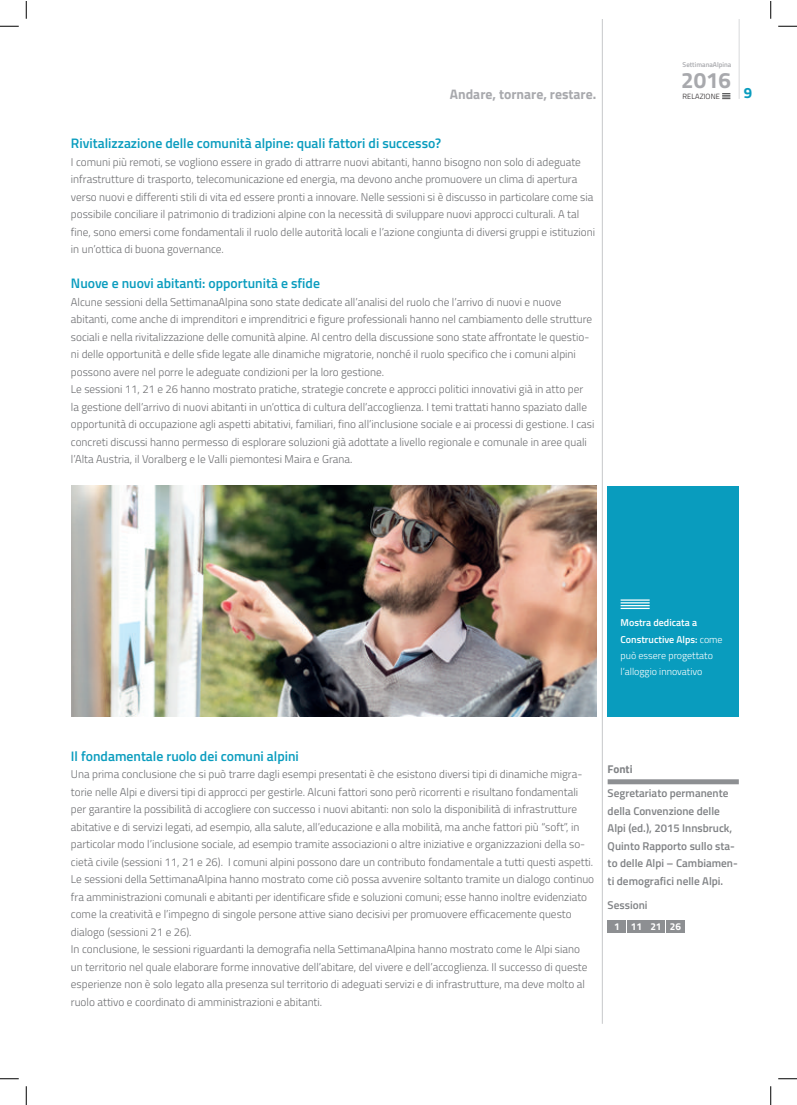
<style>
.page{position:relative;width:797px;height:1105px;background:#fff}
.page>*{position:absolute;margin:0;border:0;box-sizing:border-box;transform-origin:0 0}
.t1{font:700 22.25px "Titillium Web";color:#a8a9ad}
.t2{font:700 15px "Titillium Web";color:#099cbe}
.t3{font:600 13.75px "Titillium Web";color:#099cbe}
.t4{font:700 13.75px "Titillium Web";color:#a8a9ad}
.t5{font:300 11.25px/17.5px "Titillium Web";color:#6c6d70}
.t6{font:600 11.25px/17.5px "Titillium Web";color:#808285}
.t7{font:700 11.25px "Titillium Web";color:#808285}
.t8{font:300 10px/16.2px "Titillium Web";color:#fff}
.t9{font:700 10px "Titillium Web";color:#fff}
.t10{font:300 7.5px "Titillium Web";letter-spacing:.01em;color:#231f20}
.t11{font:600 6.88px "Titillium Web";color:#a8a9ad}
.s1{font-weight:600}
</style>
<div class="page">
<hr style="left:602px;top:19px;width:1px;height:1005px;background:#c7c8ca">
<hr style="left:738px;top:19px;width:1px;height:80px;background:#d8d9db">
<svg style="left:722px;top:93px;width:8px;height:6px"></svg>
<img style="left:72px;top:486px;width:524px;height:230px">
<div style="left:607px;top:486px;width:131px;height:230px;background:#099cbe"></div>
<hr style="left:620px;top:599px;width:29px;height:2px;background:#fff">
<svg style="left:620px;top:602px;width:29px;height:7px"></svg>
<div style="left:607px;top:779px;width:131px;height:5px;background:#8d8f92"></div>
<div style="left:608px;top:920px;width:18px;height:12px;background:#8d8f92"></div>
<div style="left:627px;top:920px;width:18px;height:12px;background:#8d8f92"></div>
<div style="left:647px;top:920px;width:18px;height:12px;background:#8d8f92"></div>
<div style="left:666px;top:920px;width:18px;height:12px;background:#8d8f92"></div>
<svg style="left:0;top:25px;width:19px;height:2px"></svg>
<svg style="left:778px;top:25px;width:18px;height:2px"></svg>
<svg style="left:0;top:1078px;width:19px;height:1px"></svg>
<svg style="left:778px;top:1078px;width:18px;height:1px"></svg>
<svg style="left:25px;top:1px;width:2px;height:18px"></svg>
<svg style="left:25px;top:1086px;width:2px;height:19px"></svg>
<svg style="left:770px;top:1px;width:1px;height:18px"></svg>
<svg style="left:770px;top:1086px;width:1px;height:19px"></svg>
<p class="t4" style="left:450px;top:83px;width:148px">Andare, tornare, restare.</p>
<p class="t3" style="left:71px;top:133px;width:372px">Rivitalizzazione delle comunità alpine: quali fattori di successo?</p>
<p class="t5" style="left:71px;top:153px;width:526px">I comuni più remoti, se vogliono essere in grado di attrarre nuovi abitanti, hanno bisogno non solo di adeguate infrastrutture di trasporto, telecomunicazione ed energia, ma devono anche promuovere un clima di apertura verso nuovi e differenti stili di vita ed essere pronti a innovare. Nelle sessioni si è discusso in particolare come sia possibile conciliare il patrimonio di tradizioni alpine con la necessità di sviluppare nuovi approcci culturali. A tal fine, sono emersi come fondamentali il ruolo delle autorità locali e l’azione congiunta di diversi gruppi e istituzioni in un’ottica di buona governance.</p>
<p class="t3" style="left:71px;top:273px;width:250px">Nuove e nuovi abitanti: opportunità e sfide</p>
<p class="t5" style="left:71px;top:293px;width:525px">Alcune sessioni della SettimanaAlpina sono state dedicate all’analisi del ruolo che l’arrivo di nuovi e nuove abitanti, come anche di imprenditori e imprenditrici e figure professionali hanno nel cambiamento delle strutture sociali e nella rivitalizzazione delle comunità alpine. Al centro della discussione sono state affrontate le questio&shy;ni delle opportunità e delle sfide legate alle dinamiche migratorie, nonché il ruolo specifico che i comuni alpini possono avere nel porre le adeguate condizioni per la loro gestione.<br>Le sessioni 11, 21 e 26 hanno mostrato pratiche, strategie concrete e approcci politici innovativi già in atto per<br>la gestione dell’arrivo di nuovi abitanti in un’ottica di cultura dell’accoglienza. I temi trattati hanno spaziato dalle opportunità di occupazione agli aspetti abitativi, familiari, fino all’inclusione sociale e ai processi di gestione. I casi concreti discussi hanno permesso di esplorare soluzioni già adottate a livello regionale e comunale in aree quali l’Alta Austria, il Voralberg e le Valli piemontesi Maira e Grana.</p>
<p class="t11" style="left:682px;top:59px;width:50px">SettimanaAlpina</p>
<h1 class="t1" style="left:681px;top:63px;width:51px">2016</h1>
<p class="t10" style="left:682px;top:90px;width:39px">RELAZIONE</p>
<h2 class="t2" style="left:743px;top:81px;width:10px">9</h2>
<p class="t8" style="left:620px;top:614px;width:104px"><span class="s1">Mostra dedicata a<br>Constructive Alps:</span> come può essere progettato l’alloggio innovativo</p>
<p class="t3" style="left:71px;top:745px;width:229px">Il fondamentale ruolo dei comuni alpini</p>
<p class="t5" style="left:71px;top:765px;width:524px">Una prima conclusione che si può trarre dagli esempi presentati è che esistono diversi tipi di dinamiche migra&shy;torie nelle Alpi e diversi tipi di approcci per gestirle. Alcuni fattori sono però ricorrenti e risultano fondamentali per garantire la possibilità di accogliere con successo i nuovi abitanti: non solo la disponibilità di infrastrutture abitative e di servizi legati, ad esempio, alla salute, all’educazione e alla mobilità, ma anche fattori più “soft”, in particolar modo l’inclusione sociale, ad esempio tramite associazioni o altre iniziative e organizzazioni della so&shy;cietà civile (sessioni 11, 21 e 26). I comuni alpini possono dare un contributo fondamentale a tutti questi aspetti.<br>Le sessioni della SettimanaAlpina hanno mostrato come ciò possa avvenire soltanto tramite un dialogo continuo fra amministrazioni comunali e abitanti per identificare sfide e soluzioni comuni; esse hanno inoltre evidenziato come la creatività e l’impegno di singole persone attive siano decisivi per promuovere efficacemente questo dialogo (sessioni 21 e 26).<br>In conclusione, le sessioni riguardanti la demografia nella SettimanaAlpina hanno mostrato come le Alpi siano un territorio nel quale elaborare forme innovative dell’abitare, del vivere e dell’accoglienza. Il successo di queste esperienze non è solo legato alla presenza sul territorio di adeguati servizi e di infrastrutture, ma deve molto al ruolo attivo e coordinato di amministrazioni e abitanti.</p>
<p class="t7" style="left:607px;top:760px;width:26px">Fonti</p>
<p class="t6" style="left:607px;top:784px;width:132px">Segretariato permanente della Convenzione delle<br>Alpi (ed.), 2015 Innsbruck,<br>Quinto Rapporto sullo sta&shy;to delle Alpi – Cambiamen&shy;ti demografici nelle Alpi.</p>
<p class="t6" style="left:607px;top:896px;width:41px">Sessioni</p>
<p class="t9" style="left:614px;top:918px;width:68px">1 11 21 26</p>
</div>
